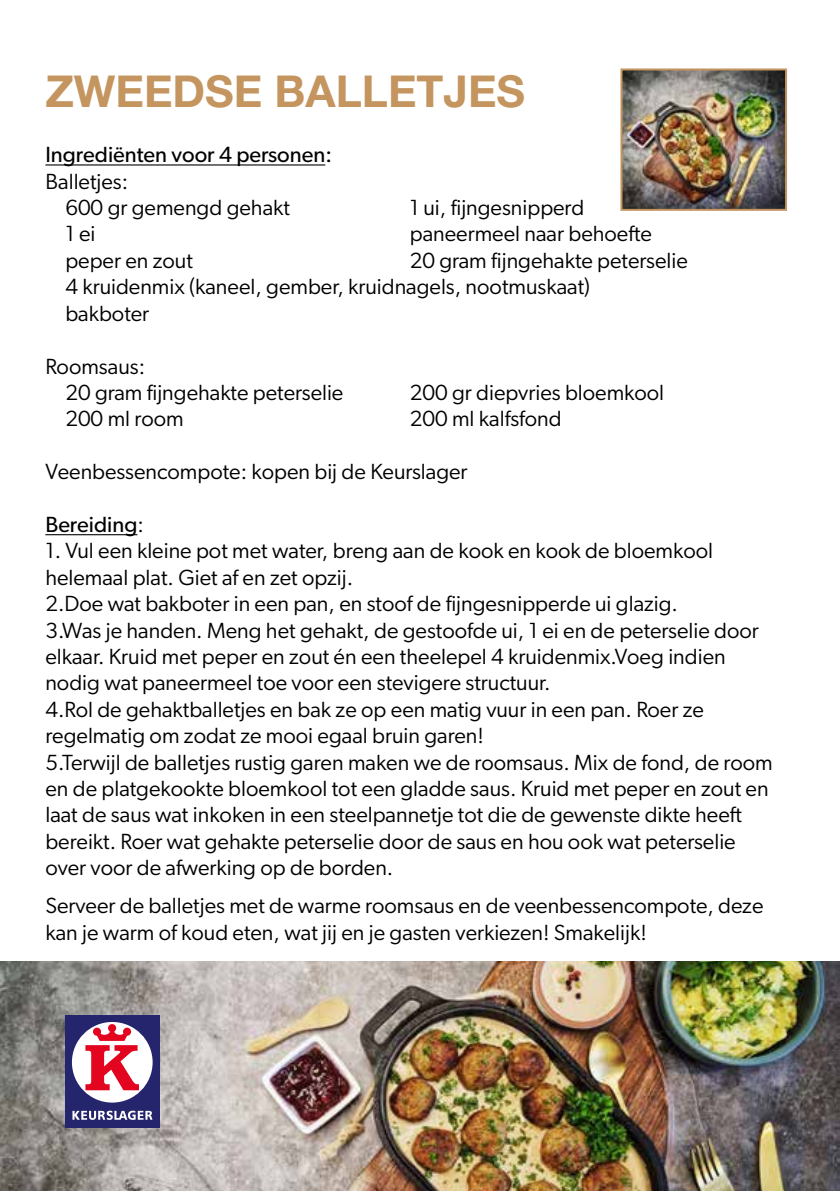
<style>
.page{position:relative;width:840px;height:1191px;background:#fff}
.page>*{position:absolute;margin:0;border:0;box-sizing:border-box;transform-origin:0 0}
.t1{font:700 44px "Helvetica Neue LT Std";color:#c4955f}
.t2{font:22px/26.4px "Gibson";color:#000}
.t3{font:22px "Gibson";color:#000}
.s1{font-style:inherit}
</style>
<div class="page">
<hr style="left:45px;top:164px;width:280px;height:1px;background:#000">
<hr style="left:45px;top:534px;width:92px;height:1px;background:#000">
<img style="left:0;top:961px;width:839px;height:230px">
<img style="left:623px;top:71px;width:160px;height:137px">
<div style="left:620px;top:68px;width:166px;height:143px;border:2px solid #c4955f"></div>
<div style="left:65px;top:1015px;width:94px;height:112px;background:#24256d"></div>
<div style="left:72px;top:1022px;width:80px;height:80px;background:#fff;border-radius:50%"></div>
<svg style="left:85px;top:1024px;width:54px;height:66px"></svg>
<svg style="left:72px;top:1110px;width:81px;height:10px"></svg>
<h1 class="t1" style="left:45px;top:64px;width:481px">ZWEEDSE BALLETJES</h1>
<p class="t3" style="left:45px;top:141px;width:288px">Ingrediënten voor 4 personen:</p>
<p class="t2" style="left:65px;top:168px;width:226px;text-indent:-20px">Balletjes:<br>600 gr gemengd gehakt</p>
<p class="t2" style="left:409px;top:194px;width:176px">1 ui, fijngesnipperd</p>
<p class="t2" style="left:65px;top:220px;width:32px">1 ei</p>
<p class="t2" style="left:409px;top:220px;width:243px">paneermeel naar behoefte</p>
<p class="t2" style="left:65px;top:247px;width:129px">peper en zout</p>
<p class="t2" style="left:65px;top:247px;width:623px;text-indent:344px">20 gram fijngehakte peterselie<br>4 kruidenmix (kaneel, gember, kruidnagels, nootmuskaat)<br>bakboter</p>
<p class="t2" style="left:65px;top:352px;width:279px;text-indent:-20px">Roomsaus:<br>20 gram fijngehakte peterselie</p>
<p class="t2" style="left:409px;top:379px;width:256px">200 gr diepvries bloemkool</p>
<p class="t2" style="left:65px;top:405px;width:120px">200 ml room</p>
<p class="t2" style="left:409px;top:405px;width:153px">200 ml kalfsfond</p>
<p class="t2" style="left:45px;top:458px;width:423px">Veenbessencompote: kopen bij de Keurslager</p>
<p class="t3" style="left:45px;top:511px;width:100px">Bereiding<span class="s1">:</span></p>
<p class="t2" style="left:45px;top:537px;width:728px">1. Vul een kleine pot met water, breng aan de kook en kook de bloemkool helemaal plat. Giet af en zet opzij.<br>2.Doe wat bakboter in een pan, en stoof de fijngesnipperde ui glazig.<br>3.Was je handen. Meng het gehakt, de gestoofde ui, 1 ei en de peterselie door elkaar. Kruid met peper en zout én een theelepel 4 kruidenmix.Voeg indien nodig wat paneermeel toe voor een stevigere structuur.<br>4.Rol de gehaktballetjes en bak ze op een matig vuur in een pan. Roer ze regelmatig om zodat ze mooi egaal bruin garen!<br>5.Terwijl de balletjes rustig garen maken we de roomsaus. Mix de fond, de room en de platgekookte bloemkool tot een gladde saus. Kruid met peper en zout en laat de saus wat inkoken in een steelpannetje tot die de gewenste dikte heeft bereikt. Roer wat gehakte peterselie door de saus en hou ook wat peterselie over voor de afwerking op de borden.</p>
<p class="t2" style="left:45px;top:892px;width:719px">Serveer de balletjes met de warme roomsaus en de veenbessencompote, deze kan je warm of koud eten, wat jij en je gasten verkiezen! Smakelijk!</p>
</div>
